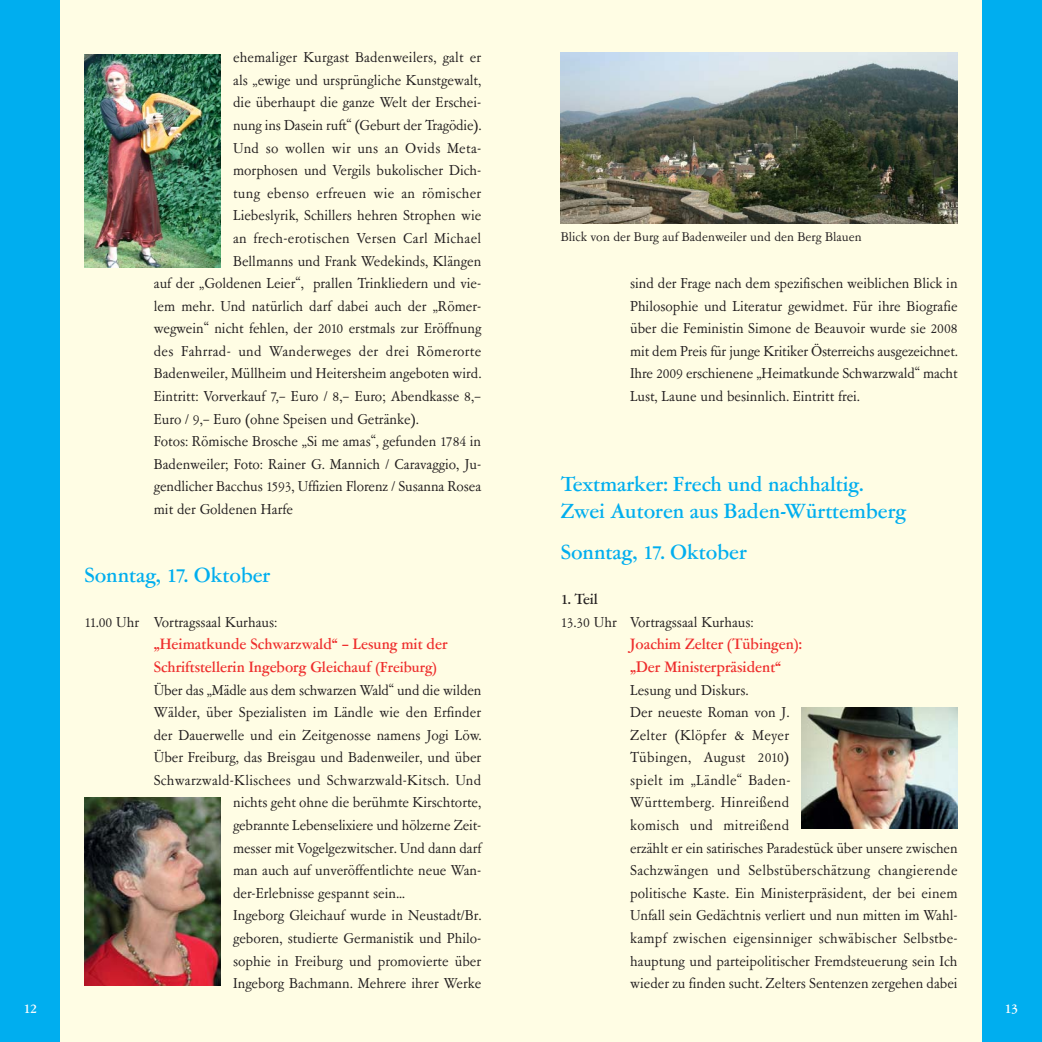
<style>
.page{position:relative;width:1042px;height:1042px;background:#fff}
.page>*{position:absolute;margin:0;border:0;box-sizing:border-box;transform-origin:0 0}
.t1{font:500 21px/26.2px "Garamont Amst EF";color:#00aeef}
.t2{font:500 15.4px/22.6px "Garamont Amst EF";color:#ee2d2c}
.t3{font:500 15.05px "Garamont Amst EF";color:#231f20}
.t4{font:14.88px/22.6px "Garamont Amst EF Rom";color:#231f20;text-align:justify}
.t5{font:14.88px "Garamont Amst EF Rom";letter-spacing:.02em;color:#231f20}
.t6{font:500 14px "Garamont Amst EF";color:#fff}
.t7{font:13.12px "Garamont Amst EF Rom";color:#231f20}
.s1{font-size:14.88px}
</style>
<div class="page">
<div style="left:521px;top:0;width:521px;height:1042px;background:#fffde4"></div>
<div style="left:982px;top:0;width:60px;height:1042px;background:#00aeef"></div>
<div style="left:0;top:0;width:521px;height:1042px;background:#fffde4"></div>
<div style="left:0;top:0;width:60px;height:1042px;background:#00aeef"></div>
<img style="left:84px;top:798px;width:137px;height:188px">
<img style="left:84px;top:55px;width:137px;height:213px">
<img style="left:801px;top:708px;width:156px;height:120px">
<img style="left:561px;top:52px;width:396px;height:172px">
<p class="t6" style="left:24px;top:1002px;width:15px">12</p>
<p class="t4" style="left:233px;top:48px;width:250px">ehemaliger Kurgast Badenweilers, galt er</p>
<p class="t4" style="left:233px;top:70px;width:250px">als „ewige und ursprüngliche Kunstgewalt,</p>
<p class="t4" style="left:233px;top:93px;width:250px">die überhaupt die ganze Welt der Erschei-</p>
<p class="t4" style="left:233px;top:115px;width:250px">nung ins Dasein ruft“ (Geburt der Tra gödie).</p>
<p class="t5" style="left:233px;top:142px;width:250px">Und so wollen wir uns an Ovids Meta -</p>
<p class="t4" style="left:233px;top:160px;width:250px">morphosen und Vergils bukolischer Dich-</p>
<p class="t5" style="left:233px;top:187px;width:250px">tung ebenso erfreuen wie an römischer</p>
<p class="t4" style="left:233px;top:206px;width:250px">Liebeslyrik, Schillers hehren Strophen wie</p>
<p class="t5" style="left:233px;top:232px;width:250px">an frech-erotischen Versen Carl Michael</p>
<p class="t4" style="left:233px;top:251px;width:250px">Bellmanns und Frank Wedekinds, Klängen</p>
<p class="t4" style="left:154px;top:273px;width:329px">auf der „Goldenen Leier“, prallen Trinkliedern und vie-</p>
<p class="t4" style="left:154px;top:296px;width:329px">lem mehr. Und natürlich darf dabei auch der „Römer -</p>
<p class="t4" style="left:154px;top:319px;width:329px">wegwein“ nicht fehlen, der 2010 erstmals zur Eröffnung</p>
<p class="t5" style="left:154px;top:345px;width:329px">des Fahrrad- und Wanderweges der drei Römerorte</p>
<p class="t4" style="left:154px;top:364px;width:329px">Badenweiler, Müllheim und Heitersheim angeboten wird.</p>
<p class="t4" style="left:154px;top:386px;width:329px">Eintritt: Vorverkauf 7,– Euro / 8,– Euro; Abendkasse 8,–</p>
<p class="t4" style="left:154px;top:409px;width:266px">Euro / 9,– Euro (ohne Speisen und Getränke).</p>
<p class="t4" style="left:154px;top:431px;width:329px">Fotos: Römische Brosche „Si me amas“, gefunden 1784 in</p>
<p class="t4" style="left:154px;top:454px;width:329px">Badenweiler; Foto: Rainer G. Mannich / Caravaggio, Ju-</p>
<p class="t4" style="left:154px;top:477px;width:329px">gendlicher Bacchus 1593, Uffizien Florenz / Susanna Rosea</p>
<p class="t4" style="left:154px;top:499px;width:141px">mit der Goldenen Harfe</p>
<h1 class="t1" style="left:84px;top:564px;width:188px">Sonntag, 17. Oktober</h1>
<p class="t4" style="left:84px;top:612px;width:194px">11.00 Uhr Vortragssaal Kurhaus:</p>
<p class="t2" style="left:154px;top:635px;width:295px">„Heimatkunde Schwarzwald“ – Lesung mit der<br>Schriftstellerin Ingeborg Gleichauf <span class="s1">(Freiburg)</span></p>
<p class="t4" style="left:154px;top:680px;width:329px">Über das „Mädle aus dem schwarzen Wald“ und die wilden</p>
<p class="t4" style="left:154px;top:702px;width:329px">Wälder, über Spezialisten im Ländle wie den Erfinder</p>
<p class="t4" style="left:154px;top:725px;width:329px">der Dauerwelle und ein Zeitgenosse namens Jogi Löw.</p>
<p class="t4" style="left:154px;top:747px;width:329px">Über Freiburg, das Breisgau und Badenweiler, und über</p>
<p class="t4" style="left:154px;top:770px;width:329px">Schwarzwald-Klischees und Schwarzwald-Kitsch. Und</p>
<p class="t4" style="left:233px;top:793px;width:250px">nichts geht ohne die berühmte Kirschtorte,</p>
<p class="t4" style="left:233px;top:815px;width:250px">gebrannte Lebenselixiere und hölzerne Zeit-</p>
<p class="t4" style="left:233px;top:838px;width:250px">messer mit Vogelge zwitscher. Und dann darf</p>
<p class="t4" style="left:233px;top:860px;width:250px">man auch auf unveröffentlichte neue Wan-</p>
<p class="t4" style="left:233px;top:883px;width:173px">der-Erlebnisse gespannt sein…</p>
<p class="t4" style="left:233px;top:905px;width:250px">Ingeborg Gleichauf wurde in Neustadt/Br.</p>
<p class="t4" style="left:233px;top:928px;width:250px">geboren, studierte Germanistik und Philo-</p>
<p class="t4" style="left:233px;top:951px;width:250px">sophie in Freiburg und promovierte über</p>
<p class="t4" style="left:233px;top:973px;width:250px">Ingeborg Bachmann. Mehrere ihrer Werke</p>
<p class="t7" style="left:561px;top:232px;width:303px">Blick von der Burg auf Badenweiler und den Berg Blauen</p>
<p class="t4" style="left:630px;top:273px;width:329px">sind der Frage nach dem spezifischen weiblichen Blick in Philosophie und Literatur gewidmet. Für ihre Biografie über die Feministin Simone de Beauvoir wurde sie 2008 mit dem Preis für junge Kritiker Österreichs ausgezeichnet.<br>Ihre 2009 erschienene „Heimatkunde Schwarzwald“ macht Lust, Laune und besinnlich. Eintritt frei.</p>
<h1 class="t1" style="left:561px;top:473px;width:347px">Textmarker: Frech und nachhaltig.<br>Zwei Autoren aus Baden-Württemberg</h1>
<h1 class="t1" style="left:561px;top:541px;width:188px">Sonntag, 17. Oktober</h1>
<p class="t3" style="left:561px;top:593px;width:39px">1. Teil</p>
<p class="t4" style="left:561px;top:612px;width:194px">13.30 Uhr Vortragssaal Kurhaus:</p>
<p class="t2" style="left:630px;top:635px;width:173px">Joachim Zelter (Tübingen): „Der Ministerpräsident“</p>
<p class="t4" style="left:630px;top:680px;width:329px;text-align:left">Lesung und Diskurs.<br>Der neueste Roman von J.<br>Zelter (Klö pfer &amp; Meyer<br>Tübingen, August 2010)<br>spielt im „Ländle“ Baden-<br>Württemberg. Hinreißend<br>komisch und mitreißend<br>erzählt er ein satirisches Paradestück über unsere zwischen Sachzwängen und Selbstüberschätzung changierende politische Kaste. Ein Ministerpräsident, der bei einem Unfall sein Gedächtnis verliert und nun mitten im Wahl&shy;kampf zwischen eigensinniger schwäbischer Selbstbe - hauptung und parteipolitischer Fremdsteuerung sein Ich wieder zu finden sucht. Zelters Sentenzen zergehen dabei</p>
<p class="t6" style="left:1004px;top:1002px;width:15px">13</p>
</div>
